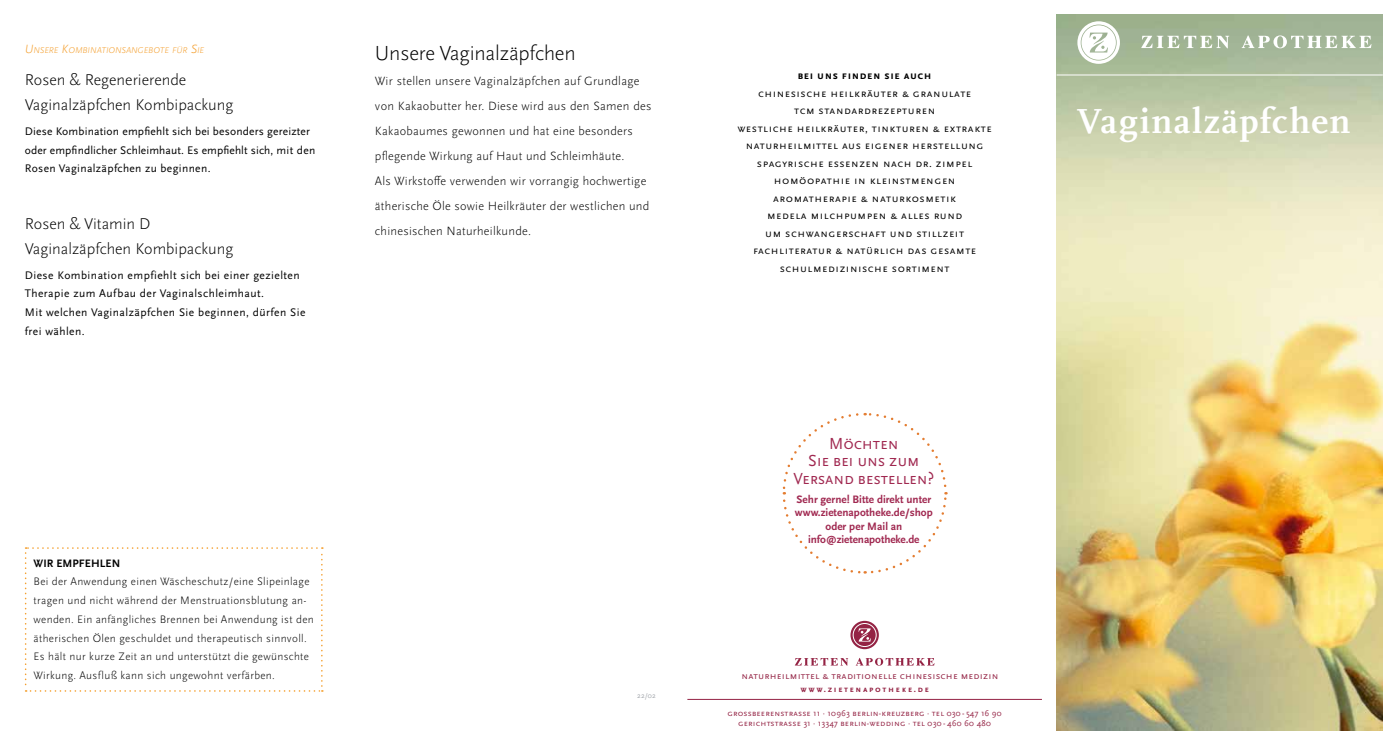
<style>
.page{position:relative;width:1397px;height:745px;background:#fff}
.page>*{position:absolute;margin:0;border:0;box-sizing:border-box;transform-origin:0 0}
.t1{font:700 36.25px "Scala Pro";letter-spacing:.04em;color:#fff}
.t2{font:300 21.25px "Scala Sans Pro";letter-spacing:-.01em;color:#000}
.t3{font:16.75px/17.5px "Scala Sans Pro";letter-spacing:-.01em;color:#a02850;text-align:center}
.t4{font:300 16.25px/25px "Scala Sans Pro";color:#000}
.t5{font:300 12.5px/25px "Scala Sans Pro";letter-spacing:.02em;color:#000}
.t6{font:11.5px/18.8px "Scala Sans Pro";letter-spacing:.03em;color:#000}
.t7{font:11.25px/17.5px "Scala Sans Pro";letter-spacing:.05em;color:#000;text-align:center}
.t8{font:300 11.25px/18.8px "Scala Sans Pro";letter-spacing:.03em;color:#000}
.t9{font:700 11.25px/13.5px "Scala Sans Pro";color:#a02850;text-align:center}
.t10{font:700 11.25px "Scala Sans Pro";letter-spacing:.045em;color:#000}
.t11{font:700 11.25px "Scala Sans Pro";letter-spacing:.01em;color:#000}
.t12{font:10px "Scala Sans Pro";letter-spacing:.02em;color:#942344}
.t13{font:8.75px/10.5px "Scala Sans Pro";letter-spacing:.02em;color:#942344;text-align:center}
.t14{font:italic 300 8.75px "Scala Sans Pro";color:#f49f2e}
.t15{font:700 8.75px "Scala Sans Pro";letter-spacing:.19em;color:#942344}
.t16{font:7.5px "Scala Sans Pro";color:#a3a7ac}
.s1{font-size:12.5px}
</style>
<div class="page">
<hr style="left:687px;top:698px;width:354px;height:1px;background:#942344">
<svg style="left:795px;top:657px;width:139px;height:8px"></svg>
<svg style="left:850px;top:620px;width:28px;height:28px"></svg>
<div style="left:852px;top:622px;width:24px;height:24px;border:1px solid #fff;border-radius:50%"></div>
<svg style="left:858px;top:628px;width:12px;height:13px"></svg>
<img style="left:1056px;top:14px;width:325px;height:716px">
<hr style="left:1056px;top:74px;width:326px;height:1px;background:#fff">
<svg style="left:1141px;top:35px;width:230px;height:13px"></svg>
<svg style="left:1077px;top:21px;width:42px;height:43px"></svg>
<svg style="left:782px;top:412px;width:165px;height:162px"></svg>
<svg style="left:25px;top:547px;width:298px;height:144px"></svg>
<p class="t14" style="left:25px;top:45px;width:181px"><span class="s1">U</span>NSERE <span class="s1">K</span>OMBINATIONSANGEBOTE FÜR <span class="s1">S</span>IE</p>
<h3 class="t4" style="left:25px;top:67px;width:210px">Rosen &amp; Regenerierende<br>Vaginalzäpfchen Kombipackung</h3>
<p class="t6" style="left:25px;top:122px;width:292px">Diese Kombination empfiehlt sich bei besonders gereizter oder empfindlicher Schleimhaut. Es empfiehlt sich, mit den<br>Rosen Vaginalzäpfchen zu beginnen.</p>
<h3 class="t4" style="left:25px;top:211px;width:210px">Rosen &amp; Vitamin D<br>Vaginalzäpfchen Kombipackung</h3>
<p class="t6" style="left:25px;top:265px;width:282px">Diese Kombination empfiehlt sich bei einer gezielten Therapie zum Aufbau der Vaginalschleimhaut.<br>Mit welchen Vaginalzäpfchen Sie beginnen, dürfen Sie frei wählen.</p>
<h2 class="t2" style="left:375px;top:40px;width:202px">Unsere Vaginalzäpfchen</h2>
<p class="t5" style="left:375px;top:68px;width:278px">Wir stellen unsere Vaginalzäpfchen auf Grundlage von Kakaobutter her. Diese wird aus den Samen des Kakaobaumes gewonnen und hat eine besonders pflegende Wirkung auf Haut und Schleimhäute.<br>Als Wirkstoffe verwenden wir vorrangig hochwertige ätherische Öle sowie Heilkräuter der westlichen und chinesischen Naturheilkunde.</p>
<p class="t11" style="left:34px;top:556px;width:88px">WIR EMPFEHLEN</p>
<p class="t8" style="left:34px;top:572px;width:282px">Bei der Anwendung einen Wäscheschutz/eine Slipeinlage tragen und nicht während der Menstruationsblutung an&shy;wenden. Ein anfängliches Brennen bei Anwendung ist den ätherischen Ölen geschuldet und therapeutisch sinnvoll.<br>Es hält nur kurze Zeit an und unterstützt die gewünschte Wirkung. Ausfluß kann sich ungewohnt verfärben.</p>
<p class="t16" style="left:637px;top:690px;width:20px">22/02</p>
<p class="t10" style="left:797px;top:69px;width:135px">Bei uns finden Sie auch</p>
<p class="t7" style="left:737px;top:84px;width:256px">Chinesische H eilKräuter &amp; Granulate<br>TCM StandarDrezepturen<br>Westliche H eilkräuter, Tinkturen &amp; Extrakte Naturheilm ittel aus eig ener H erstellung spagyrische Essenzen nach Dr. Zim pel Homöopathie in KleinstMeng en Aromatherapie &amp; Naturkosm etik<br>Medela Milchpum pen &amp; Alles rund<br>um Schwang erschaft und stillzeit Fachliteratur &amp; natürlich das g esamte schulm edizinische sortim ent</p>
<h3 class="t3" style="left:793px;top:434px;width:142px">Möchten<br>Sie bei uns zum<br>Versand bestellen?</h3>
<p class="t9" style="left:794px;top:492px;width:139px">Sehr gerne! Bitte direkt unter www.zietenapotheke.de/shop oder per Mail an info@zietenapotheke.de</p>
<p class="t12" style="left:741px;top:669px;width:258px">naturheilm ittel &amp; traditionelle chinesische m edizin</p>
<p class="t15" style="left:800px;top:683px;width:130px">www.zietenapotheke.de</p>
<p class="t13" style="left:727px;top:707px;width:276px">Grossbeerenstrasse 11 · 10963 Berlin-kreuzberg · Tel 030 - 547 16 90<br>Gerichtstrasse 31 · 13347 Berlin-wedding · Tel 030 - 460 60 480</p>
<h1 class="t1" style="left:1077px;top:100px;width:275px">Vaginalzäpfchen</h1>
</div>
